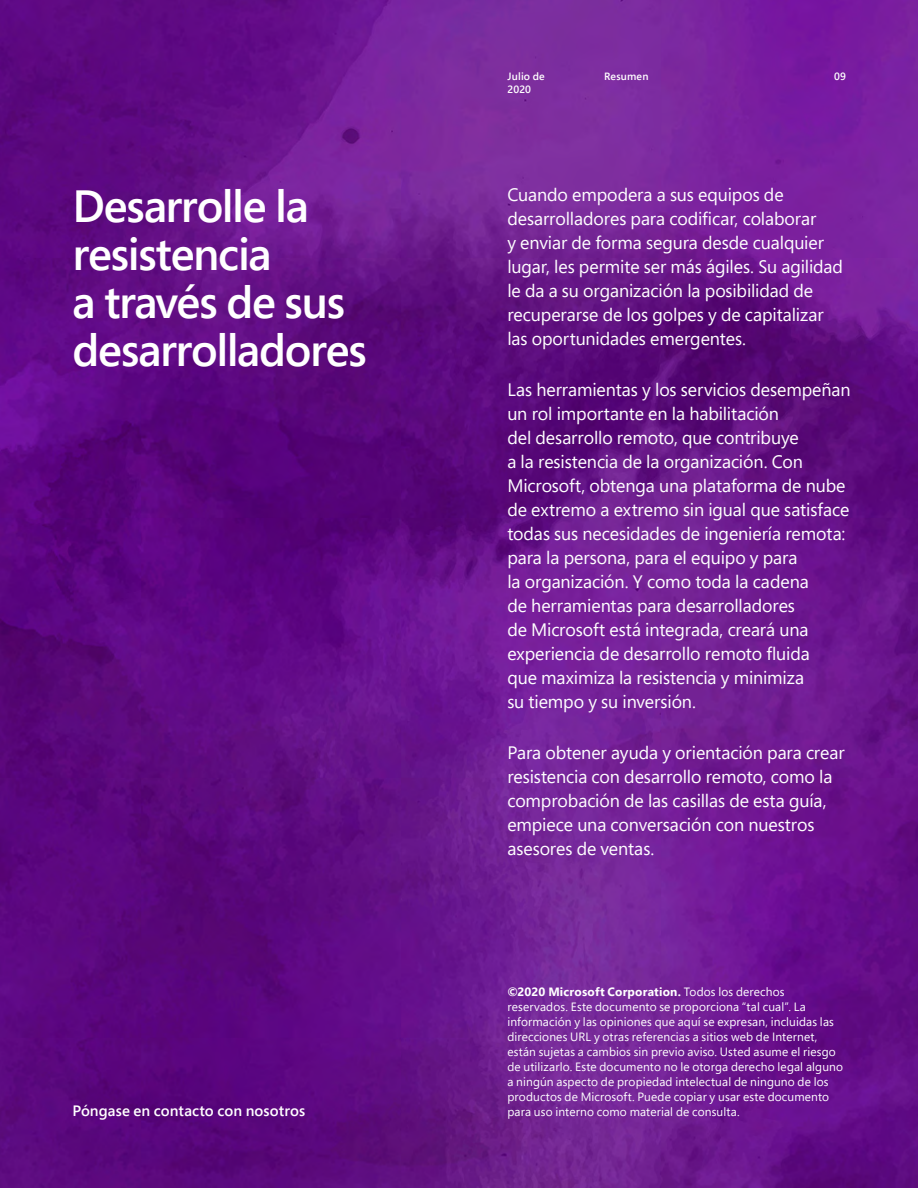
<style>
.page{position:relative;width:918px;height:1188px;background:#fff}
.page>*{position:absolute;margin:0;border:0;box-sizing:border-box;transform-origin:0 0}
.H3{font:600 45px/48px "Segoe Pro";letter-spacing:-.03em;color:#fff}
.Body_copy{font:18px/24px "Segoe Pro";letter-spacing:-.005em;color:#fff}
.CTA{font:600 15px "Segoe Pro";letter-spacing:.005em;color:#fff}
.t1{font:12px/15px "Segoe Pro";letter-spacing:.01em;color:#fff}
.t2{font:600 10.5px "Segoe Pro";letter-spacing:.015em;color:#fff}
.s1{font-weight:700}
</style>
<div class="page">
<img style="left:0;top:0;width:918px;height:1188px">
<p class="t2" style="left:508px;top:69px;width:39px">Julio de</p>
<p class="t2" style="left:604px;top:69px;width:46px">Resumen</p>
<p class="t2" style="left:508px;top:82px;width:25px">2020</p>
<p class="t2" style="left:834px;top:69px;width:13px">09</p>
<h1 class="H3" style="left:73px;top:181px;width:296px">Desarrolle la resistencia<br>a través de sus desarrolladores</h1>
<p class="Body_copy" style="left:507px;top:183px;width:337px">Cuando empodera a sus equipos de desarrolladores para codificar, colaborar<br>y enviar de forma segura desde cualquier lugar, les permite ser más ágiles. Su agilidad le da a su organización la posibilidad de recuperarse de los golpes y de capitalizar las oportunidades emergentes.</p>
<p class="Body_copy" style="left:507px;top:378px;width:345px">Las herramientas y los servicios desempeñan un rol importante en la habilitación<br>del desarrollo remoto, que contribuye<br>a la resistencia de la organización. Con Microsoft, obtenga una plataforma de nube de extremo a extremo sin igual que satisface todas sus necesidades de ingeniería remota: para la persona, para el equipo y para<br>la organización. Y como toda la cadena<br>de herramientas para desarrolladores<br>de Microsoft está integrada, creará una experiencia de desarrollo remoto fluida<br>que maximiza la resistencia y minimiza<br>su tiempo y su inversión.</p>
<p class="Body_copy" style="left:507px;top:741px;width:339px">Para obtener ayuda y orientación para crear resistencia con desarrollo remoto, como la comprobación de las casillas de esta guía, empiece una conversación con nuestros asesores de ventas.</p>
<p class="CTA" style="left:72px;top:1100px;width:234px">Póngase en contacto con nosotros</p>
<p class="t1" style="left:507px;top:984px;width:337px"><span class="s1">©2020 Microsoft Corporation.</span> Todos los derechos reservados. Este documento se proporciona “tal cual”. La información y las opiniones que aquí se expresan, incluidas las direcciones URL y otras referencias a sitios web de Internet, están sujetas a cambios sin previo aviso. Usted asume el riesgo de utilizarlo. Este documento no le otorga derecho legal alguno a ningún aspecto de propiedad intelectual de ninguno de los productos de Microsoft. Puede copiar y usar este documento para uso interno como material de consulta.</p>
</div>
